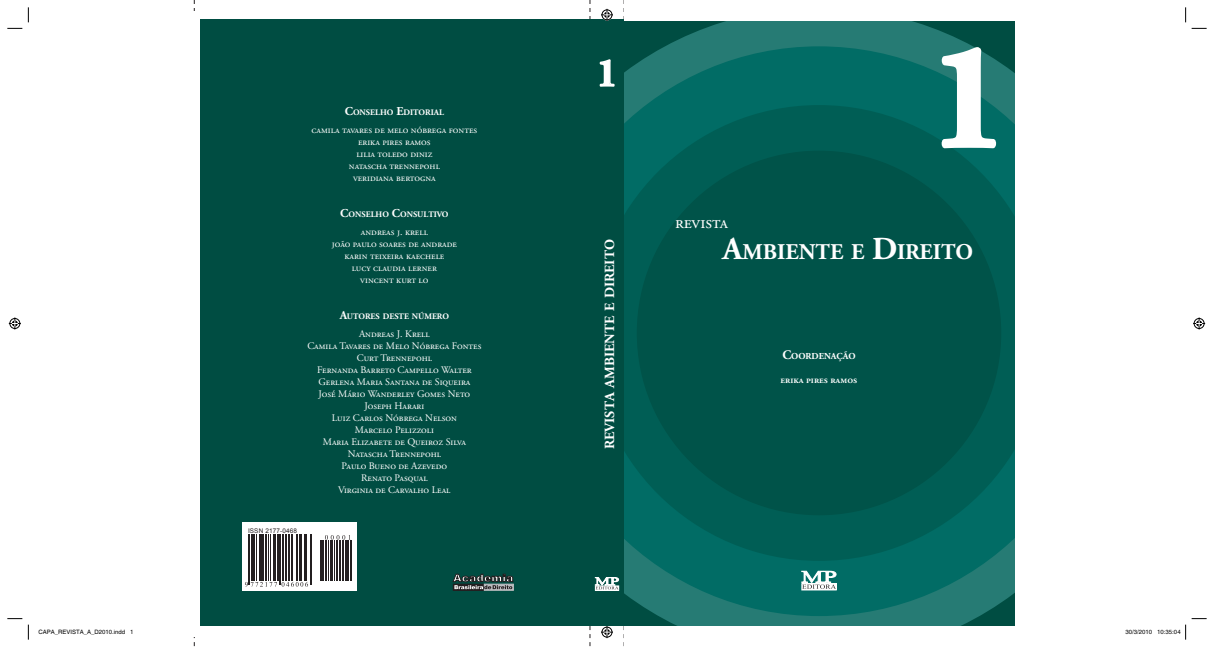
<style>
.page{position:relative;width:1214px;height:647px;background:#fff}
.page>*{position:absolute;margin:0;border:0;box-sizing:border-box;transform-origin:0 0}
.t1{font:700 150px "Adobe Garamond Pro";color:#fff}
.t2{font:700 40px "Adobe Garamond Pro";color:#fff}
.t3{font:700 22.4px "Adobe Garamond Pro";color:#fff}
.t4{font:18px "Adobe Garamond Pro";letter-spacing:-.005em;color:#fff}
.t5{font:700 14px "Adobe Garamond Pro";color:#fff}
.t6{font:700 12px "Adobe Garamond Pro";color:#fff}
.t7{font:10px/12px "Adobe Garamond Pro";color:#fff;text-align:center}
.t8{font:600 10px "Adobe Garamond Pro";color:#fff}
.t9{font:700 9.1px "Adobe Garamond Pro";color:#fff}
.t10{font:700 8.4px "Adobe Garamond Pro";color:#fff}
.t11{font:6.4px "Arial";letter-spacing:.02em;color:#231f20}
.t12{font:6px "Helvetica";color:#000}
.s1{font-size:12px}
.s2{font-style:inherit}
.s3{font-size:32px}
.s4{font-size:13px}
</style>
<div class="page">
<svg style="left:194px;top:0;width:1px;height:646px"></svg>
<svg style="left:493px;top:8px;width:522px;height:638px;background:#327d76"></svg>
<div style="left:534px;top:46px;width:569px;height:569px;background:#016c65;border-radius:50%"></div>
<div style="left:591px;top:105px;width:455px;height:455px;background:#005e55;border-radius:50%"></div>
<div style="left:636px;top:150px;width:365px;height:365px;background:#005349;border-radius:50%"></div>
<div style="left:198px;top:28px;width:426px;height:590px;background:#004d42"></div>
<div style="left:242px;top:522px;width:115px;height:68px;background:#fff"></div>
<svg style="left:245px;top:534px;width:107px;height:53px"></svg>
<hr style="left:248px;top:534px;width:1px;height:51px;background:#231f20">
<hr style="left:249px;top:534px;width:1px;height:51px;background:#231f20">
<hr style="left:251px;top:534px;width:1px;height:47px;background:#231f20">
<hr style="left:253px;top:534px;width:1px;height:47px;background:#231f20">
<hr style="left:256px;top:534px;width:1px;height:47px;background:#231f20">
<hr style="left:259px;top:534px;width:1px;height:47px;background:#231f20">
<hr style="left:261px;top:534px;width:1px;height:47px;background:#231f20">
<hr style="left:263px;top:534px;width:1px;height:47px;background:#231f20">
<hr style="left:265px;top:534px;width:2px;height:47px;background:#231f20">
<hr style="left:268px;top:534px;width:1px;height:47px;background:#231f20">
<hr style="left:270px;top:534px;width:1px;height:47px;background:#231f20">
<hr style="left:273px;top:534px;width:1px;height:47px;background:#231f20">
<hr style="left:274px;top:534px;width:2px;height:47px;background:#231f20">
<hr style="left:277px;top:534px;width:1px;height:47px;background:#231f20">
<hr style="left:279px;top:534px;width:1px;height:51px;background:#231f20">
<hr style="left:280px;top:534px;width:1px;height:51px;background:#231f20">
<hr style="left:281px;top:534px;width:2px;height:47px;background:#231f20">
<hr style="left:285px;top:534px;width:1px;height:47px;background:#231f20">
<hr style="left:286px;top:534px;width:1px;height:47px;background:#231f20">
<hr style="left:288px;top:534px;width:1px;height:47px;background:#231f20">
<hr style="left:291px;top:534px;width:1px;height:47px;background:#231f20">
<hr style="left:292px;top:534px;width:1px;height:47px;background:#231f20">
<hr style="left:296px;top:534px;width:1px;height:47px;background:#231f20">
<hr style="left:299px;top:534px;width:1px;height:47px;background:#231f20">
<hr style="left:300px;top:534px;width:2px;height:47px;background:#231f20">
<hr style="left:304px;top:534px;width:1px;height:47px;background:#231f20">
<hr style="left:305px;top:534px;width:1px;height:47px;background:#231f20">
<hr style="left:306px;top:534px;width:1px;height:47px;background:#231f20">
<hr style="left:310px;top:534px;width:1px;height:51px;background:#231f20">
<hr style="left:311px;top:534px;width:1px;height:51px;background:#231f20">
<hr style="left:320px;top:540px;width:1px;height:41px;background:#231f20">
<hr style="left:321px;top:540px;width:1px;height:41px;background:#231f20">
<hr style="left:323px;top:540px;width:1px;height:41px;background:#231f20">
<hr style="left:325px;top:540px;width:2px;height:41px;background:#231f20">
<hr style="left:328px;top:540px;width:1px;height:41px;background:#231f20">
<hr style="left:331px;top:540px;width:1px;height:41px;background:#231f20">
<hr style="left:333px;top:540px;width:1px;height:41px;background:#231f20">
<hr style="left:334px;top:540px;width:1px;height:41px;background:#231f20">
<hr style="left:337px;top:540px;width:1px;height:41px;background:#231f20">
<hr style="left:339px;top:540px;width:1px;height:41px;background:#231f20">
<hr style="left:340px;top:540px;width:1px;height:41px;background:#231f20">
<hr style="left:343px;top:540px;width:1px;height:41px;background:#231f20">
<hr style="left:345px;top:540px;width:1px;height:41px;background:#231f20">
<hr style="left:346px;top:540px;width:1px;height:41px;background:#231f20">
<hr style="left:347px;top:540px;width:2px;height:41px;background:#231f20">
<hr style="left:350px;top:540px;width:1px;height:41px;background:#231f20">
<svg style="left:245px;top:581px;width:63px;height:5px"></svg>
<svg style="left:325px;top:534px;width:25px;height:5px"></svg>
<div style="left:1015px;top:17px;width:193px;height:609px;background:#fff"></div>
<div style="left:18px;top:11px;width:182px;height:625px;background:#fff"></div>
<svg style="left:940px;top:45px;width:54px;height:104px"></svg>
<div style="left:801px;top:583px;width:35px;height:7px;border:1px solid #fff"></div>
<svg style="left:801px;top:570px;width:35px;height:18px"></svg>
<div style="left:595px;top:585px;width:24px;height:5px;border:1px solid #fff"></div>
<div style="left:453px;top:583px;width:31px;height:7px;border:1px solid #231f20"></div>
<svg style="left:484px;top:583px;width:30px;height:7px"></svg>
<svg style="left:453px;top:573px;width:60px;height:16px"></svg>
<div style="left:624px;top:0;width:430px;height:20px;background:#fff"></div>
<div style="left:624px;top:626px;width:431px;height:20px;background:#fff"></div>
<svg style="left:7px;top:28px;width:15px;height:1px"></svg>
<svg style="left:1191px;top:28px;width:15px;height:1px"></svg>
<svg style="left:7px;top:618px;width:15px;height:1px"></svg>
<svg style="left:28px;top:7px;width:1px;height:15px"></svg>
<svg style="left:28px;top:624px;width:1px;height:15px"></svg>
<svg style="left:1185px;top:7px;width:1px;height:15px"></svg>
<svg style="left:589px;top:0;width:29px;height:646px"></svg>
<svg style="left:9px;top:317px;width:12px;height:12px"></svg>
<svg style="left:1193px;top:317px;width:11px;height:12px"></svg>
<svg style="left:1185px;top:618px;width:21px;height:21px"></svg>
<p class="t6" style="left:345px;top:104px;width:10px">C</p>
<p class="t10" style="left:353px;top:108px;width:93px">ONSELHO <span class="s1">E</span>DITORIAL</p>
<p class="t7" style="left:311px;top:124px;width:167px">camila tavares de melo nóbrega fontes</p>
<p class="t7" style="left:358px;top:136px;width:74px">erika pires ramos</p>
<p class="t7" style="left:356px;top:148px;width:77px">lilia toledo diniz</p>
<p class="t7" style="left:349px;top:160px;width:92px">natascha trennepohl</p>
<p class="t7" style="left:353px;top:172px;width:84px">veridiana bertogna</p>
<p class="t10" style="left:340px;top:209px;width:110px"><span class="s1">C</span>ONSELHO <span class="s1">C</span>ONSULTIVO</p>
<p class="t7" style="left:332px;top:226px;width:127px">andreas j. krell<br>joão paulo soares de andrade karin teixeira kaechele<br>lucy claudia lerner<br>vincent kurt lo</p>
<p class="t10" style="left:339px;top:311px;width:111px"><span class="s1">A</span>UTORES DESTE NÚMERO</p>
<p class="t7" style="left:307px;top:327px;width:176px">Andreas J. Krell<br>Camila Tavares de Melo Nóbrega Fontes<br>Curt Trennepohl<br>Fernanda Barreto Campello Walter<br>Gerlena Maria Santana de Siqueira<br>José Mário Wanderley Gomes Neto<br>Joseph Harari<br>Luiz Carlos Nóbrega Nelson<br>Marcelo Pelizzoli<br>Maria Elizabete de Queiroz Silva<br>Natascha Trennepohl<br>Paulo Bueno de Azevedo<br>Renato Pasqual<br>Virginia de Carvalho Leal</p>
<p class="t11" style="left:248px;top:526px;width:50px"><span class="s2">ISSN</span> 2177-0468</p>
<h2 class="t2" style="left:596px;top:50px;width:22px">1</h2>
<h3 class="t5" style="left:601px;top:448px;width:211px;rotate:-90deg">REVISTA AMBIENTE E DIREITO</h3>
<h1 class="t1" style="left:929px;top:11px;width:79px">1</h1>
<h3 class="t4" style="left:675px;top:211px;width:54px">revista</h3>
<h3 class="t3" style="left:722px;top:239px;width:252px"><span class="s3">A</span>MBIENTE E <span class="s3">D</span>IREITO</h3>
<p class="t9" style="left:782px;top:351px;width:75px"><span class="s4">C</span>OORDENAÇÃO</p>
<p class="t8" style="left:780px;top:374px;width:78px">erika pires ramos</p>
<p class="t12" style="left:38px;top:627px;width:97px">CAPA_REVISTA_A_D2010.indd 1</p>
<p class="t12" style="left:1125px;top:627px;width:57px">30/3/2010 10:35:04</p>
</div>
